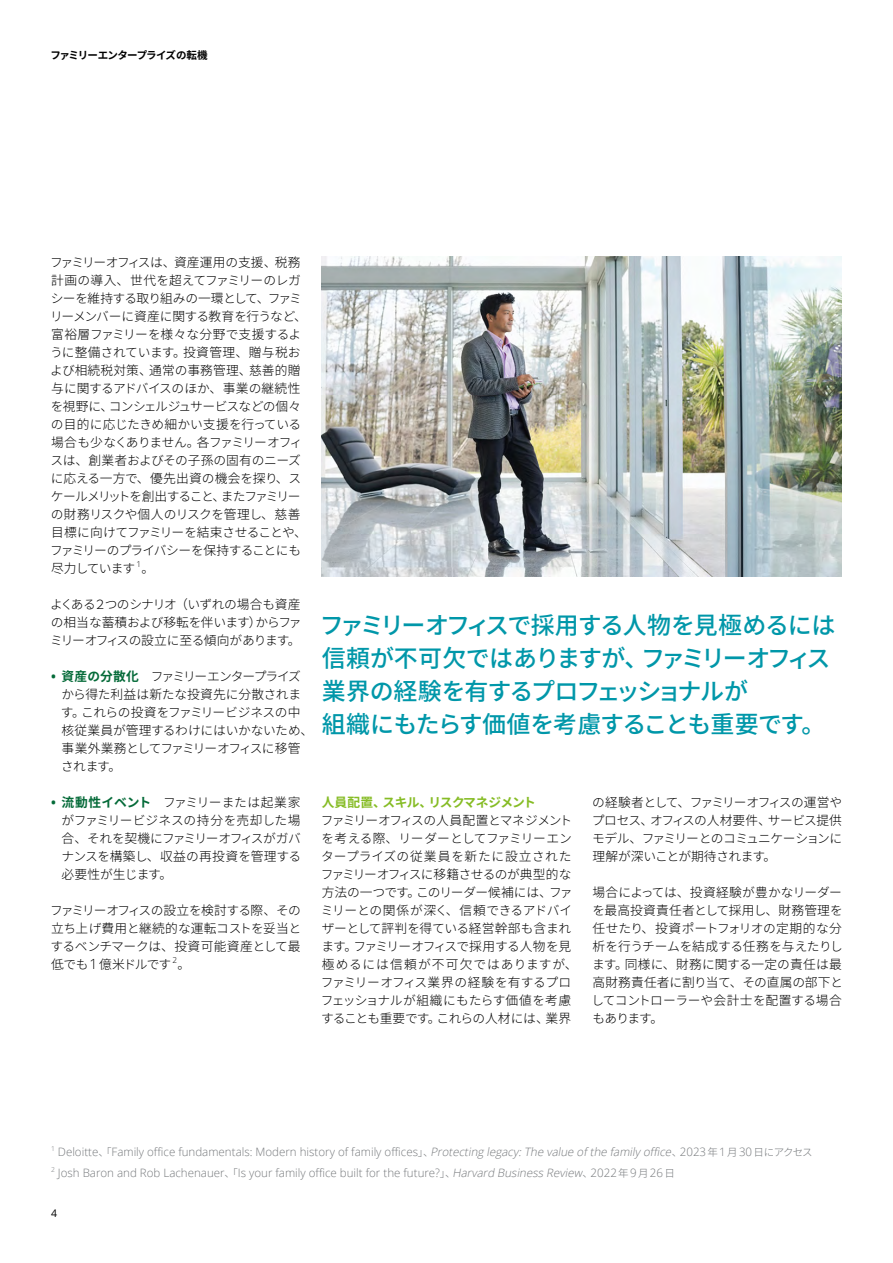
<style>
.page{position:relative;width:893px;height:1263px;background:#fff}
.page>*{position:absolute;margin:0;border:0;box-sizing:border-box;transform-origin:0 0}
.t1{font:500 24px/33px "Noto Sans JP";letter-spacing:-.055em;color:#0097a9}
.t2{font:300 12.75px/18px "Noto Sans JP";letter-spacing:-.025em;color:#000;text-align:justify}
.t3{font:700 12.75px "Noto Sans JP";letter-spacing:-.035em;color:#86bc25}
.t4{font:300 11.55px/20.7px "Open Sans";color:#75787b}
.t5{font:700 10.5px "Noto Sans JP";letter-spacing:-.065em;color:#000}
.t6{font:10.5px "Open Sans";color:#000}
.t7{font:300 8.25px "Open Sans";color:#000}
.s1{font-family:"Open Sans";font-weight:700;color:#046a38}
.s2{font-weight:700;color:#046a38}
.s3{font-family:"Open Sans";font-size:14.1px}
.s4{font-family:"Noto Sans JP";font-size:10.5px}
.s5{font-style:italic}
</style>
<div class="page">
<img style="left:322px;top:256px;width:520px;height:321px">
<p class="t5" style="left:50px;top:49px;width:159px">ファミリーエンタープライズの転機</p>
<p class="t2" style="left:50px;top:254px;width:258px;text-align:left">ファミリーオフィスは、資産運用の支援、税務計画の導入、世代を超えてファミリーのレガシーを維持する取り組みの一環として、ファミリーメンバーに資産に関する教育を行うなど、富裕層ファミリーを様々な分野で支援するように整備されています。投資管理、贈与税および相続税対策、通常の事務管理、慈善的贈与に関するアドバイスのほか、事業の継続性を視野に、コンシェルジュサービスなどの個々の目的に応じたきめ細かい支援を行っている場合も少なくありません。各ファミリーオフィスは、創業者およびその子孫の固有のニーズに応える一方で、優先出資の機会を探り、スケールメリットを創出すること、またファミリーの財務リスクや個人のリスクを管理し、慈善目標に向けてファミリーを結束させることや、ファミリーのプライバシーを保持することにも尽力しています</p>
<p class="t7" style="left:136px;top:558px;width:6px">1</p>
<p class="t2" style="left:141px;top:560px;width:14px">。</p>
<p class="t2" style="left:50px;top:596px;width:253px">よくある２つのシナリオ（いずれの場合も資産の相当な蓄積および移転を伴います）からファミリーオフィスの設立に至る傾向があります。</p>
<p class="t2" style="left:61px;top:668px;width:254px;text-align:left;text-indent:-10px"><span class="s1">•</span> <span class="s2">資産の分散化</span>　ファミリーエンタープライズから得た利益は新たな投資先に分散されます。これらの投資をファミリービジネスの中核従業員が管理するわけにはいかないため、事業外業務としてファミリーオフィスに移管されます。</p>
<p class="t2" style="left:61px;top:794px;width:241px;text-indent:-10px"><span class="s1">•</span> <span class="s2">流動性イベント</span>　ファミリーまたは起業家がファミリービジネスの持分を売却した場合、それを契機にファミリーオフィスがガバナンスを構築し、収益の再投資を管理する必要性が生じます。</p>
<p class="t2" style="left:50px;top:902px;width:253px">ファミリーオフィスの設立を検討する際、その立ち上げ費用と継続的な運転コストを妥当とするベンチマークは、投資可能資産として最低でも<span class="s3">1</span> 億米ドルです</p>
<p class="t7" style="left:173px;top:954px;width:6px">2</p>
<p class="t2" style="left:177px;top:956px;width:14px">。</p>
<h1 class="t1" style="left:320px;top:609px;width:517px">ファミリーオフィスで採用する人物を見極めるには信頼が不可欠ではありますが、ファミリーオフィス業界の経験を有するプロフェッショナルが<br>組織にもたらす価値を考慮することも重要です。</h1>
<p class="t3" style="left:322px;top:795px;width:216px">人員配置、スキル、リスクマネジメント</p>
<p class="t2" style="left:321px;top:812px;width:258px;text-align:left">ファミリーオフィスの人員配置とマネジメントを考える際、リーダーとしてファミリーエンタープライズの従業員を新たに設立されたファミリーオフィスに移籍させるのが典型的な方法の一つです。このリーダー候補には、ファミリーとの関係が深く、信頼できるアドバイザーとして評判を得ている経営幹部も含まれます。ファミリーオフィスで採用する人物を見極めるには信頼が不可欠ではありますが、ファミリーオフィス業界の経験を有するプロフェッショナルが組織にもたらす価値を考慮することも重要です。これらの人材には、業界</p>
<p class="t2" style="left:592px;top:794px;width:252px">の経験者として、ファミリーオフィスの運営やプロセス、オフィスの人材要件、サービス提供モデル、ファミリーとのコミュニケーションに理解が深いことが期待されます。</p>
<p class="t2" style="left:591px;top:884px;width:253px">場合によっては、投資経験が豊かなリーダーを最高投資責任者として採用し、財務管理を任せたり、投資ポートフォリオの定期的な分析を行うチームを結成する任務を与えたりします。同様に、財務に関する一定の責任は最高財務責任者に割り当て、その直属の部下としてコントローラーや会計士を配置する場合もあります。</p>
<p class="t4" style="left:51px;top:1141px;width:763px"><sup>1</sup> Deloitte<span class="s4">、「</span>Family office fundamentals: Modern history of family offices<span class="s4">」、</span><span class="s5">Protecting legacy:The value of the family office</span><span class="s4">、</span>2023<span class="s4">年</span>1<span class="s4">月</span>30<span class="s4">日にアクセス<br></span><sup>2</sup> Josh Baron and Rob Lachenauer<span class="s4">、「</span>Is your family office built for the future?<span class="s4">」、</span><span class="s5">Harvard Business Review</span><span class="s4">、</span>2022<span class="s4">年</span>9<span class="s4">月</span>26<span class="s4">日</span></p>
<p class="t6" style="left:51px;top:1206px;width:8px">4</p>
</div>
